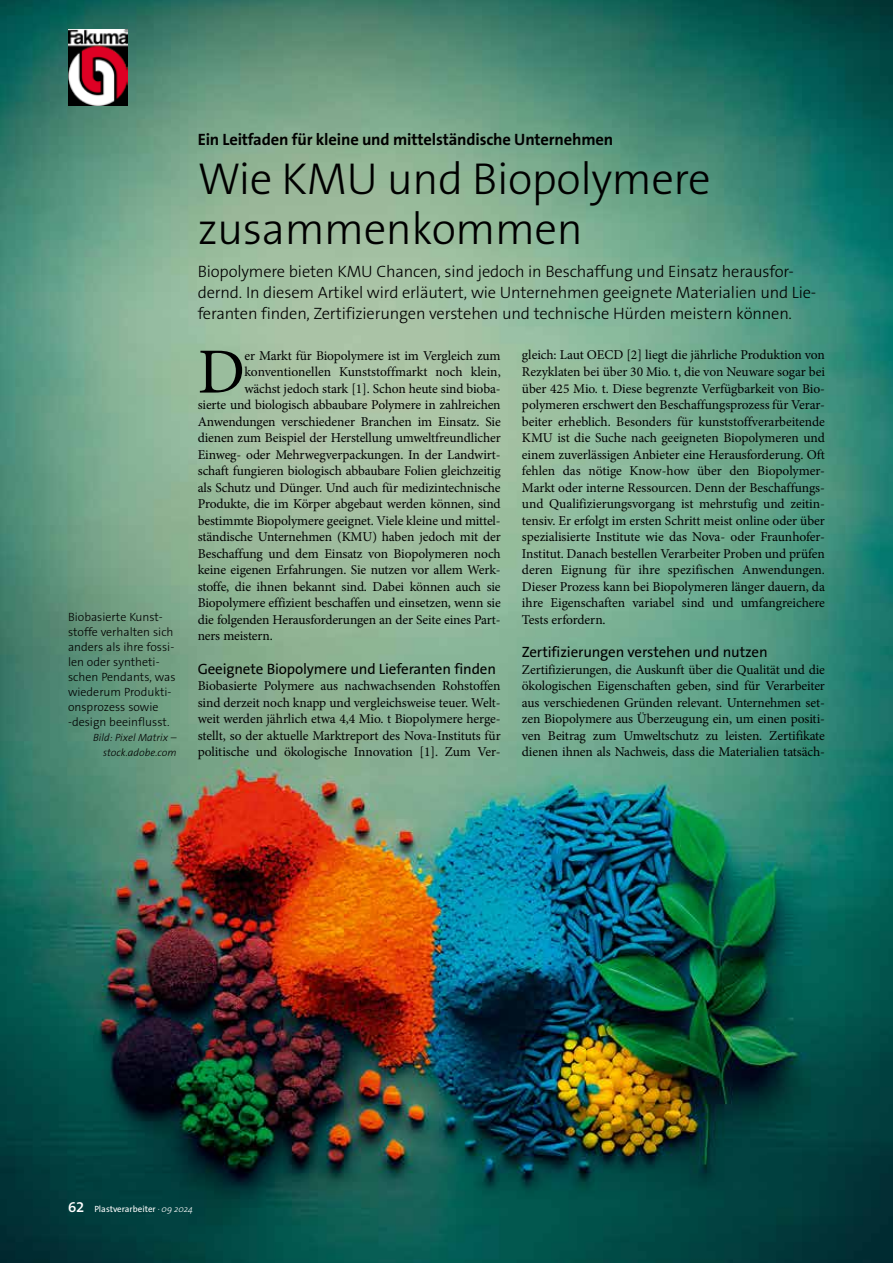
<style>
.page{position:relative;width:893px;height:1263px;background:#fff}
.page>*{position:absolute;margin:0;border:0;box-sizing:border-box;transform-origin:0 0}
.t1{font:64.35px "Minion Pro";color:#000}
.t2{font:300 45px/49.5px "The Sans Os F";letter-spacing:-.01em;color:#000}
.t3{font:300 16.5px/21px "The Sans Os F";letter-spacing:-.01em;color:#000}
.t4{font:700 16.5px "The Sans Os F";letter-spacing:-.01em;color:#000}
.t5{font:15px "The Sans Os F";letter-spacing:-.01em;color:#000}
.t6{font:13.5px/16.5px "Minion Pro";letter-spacing:-.01em;color:#000;text-align:justify}
.t7{font:300 12px/15px "The Sans Os F";color:#000}
.t8{font:italic 300 10.5px/15px "The Sans Os F";color:#000;text-align:right}
.t9{font:9px "The Sans Os F";color:#fff}
.s1{font-weight:600;font-size:15px}
.s2{font-weight:300;font-style:italic}
</style>
<div class="page">
<img style="left:0;top:0;width:893px;height:1263px">
<img style="left:68px;top:30px;width:60px;height:76px">
<p class="t7" style="left:68px;top:609px;width:109px">Biobasierte Kunst&shy;stoffe verhalten sich anders als ihre fossi&shy;len oder syntheti&shy;schen Pendants, was wiederum Produkti&shy;onsprozess sowie -design beeinflusst.</p>
<p class="t8" style="left:93px;top:730px;width:85px">Bild: Pixel Matrix – stock.adobe.com</p>
<p class="t4" style="left:198px;top:128px;width:417px">Ein Leitfaden für kleine und mittelständische Unternehmen</p>
<h2 class="t2" style="left:198px;top:154px;width:515px">Wie KMU und Biopolymere zusammenkommen</h2>
<p class="t3" style="left:198px;top:261px;width:620px">Biopolymere bieten KMU Chancen, sind jedoch in Beschaffung und Einsatz herausfor&shy;dernd. In diesem Artikel wird erläutert, wie Unternehmen geeignete Materialien und Lie&shy;feranten finden, Zertifizierungen verstehen und technische Hürden meistern können.</p>
<h1 class="t1" style="left:198px;top:329px;width:49px">D</h1>
<p class="t6" style="left:244px;top:347px;width:258px">er Markt für Biopolymere ist im Vergleich zum</p>
<p class="t6" style="left:522px;top:347px;width:305px">gleich: Laut OECD [2] liegt die jährliche Produktion von Rezyklaten bei über 30 Mio. t, die von Neuware sogar bei über 425 Mio. t. Diese begrenzte Verfügbarkeit von Bio&shy;polymeren erschwert den Beschaffungsprozess für Verar&shy;beiter erheblich. Besonders für kunststoffverarbeitende KMU ist die Suche nach geeigneten Biopolymeren und einem zuverlässigen Anbieter eine Herausforderung. Oft fehlen das nötige Know-how über den Biopolymer-Markt oder interne Ressourcen. Denn der Beschaffungs&shy;und Qualifizierungsvorgang ist mehrstufig und zeitin&shy;tensiv. Er erfolgt im ersten Schritt meist online oder über spezialisierte Institute wie das Nova- oder Fraunhofer-Institut. Danach bestellen Verarbeiter Proben und prüfen deren Eignung für ihre spezifischen Anwendungen.<br>Dieser Prozess kann bei Biopolymeren länger dauern, da ihre Eigenschaften variabel sind und umfangreichere Tests erfordern.</p>
<p class="t5" style="left:522px;top:642px;width:247px">Zertifizierungen verstehen und nutzen</p>
<p class="t6" style="left:522px;top:661px;width:304px">Zertifizierungen, die Auskunft über die Qualität und die ökologischen Eigenschaften geben, sind für Verarbeiter aus verschiedenen Gründen relevant. Unternehmen set&shy;zen Biopolymere aus Überzeugung ein, um einen positi&shy;ven Beitrag zum Umweltschutz zu leisten. Zertifikate dienen ihnen als Nachweis, dass die Materialien tatsäch-</p>
<p class="t6" style="left:244px;top:363px;width:258px">konventionellen Kunststoffmarkt noch klein,</p>
<p class="t6" style="left:244px;top:380px;width:258px">wächst jedoch stark [1]. Schon heute sind bioba-</p>
<p class="t6" style="left:198px;top:397px;width:304px">sierte und biologisch abbaubare Polymere in zahlreichen</p>
<p class="t6" style="left:198px;top:413px;width:304px">Anwendungen verschiedener Branchen im Einsatz. Sie</p>
<p class="t6" style="left:198px;top:430px;width:304px">dienen zum Beispiel der Herstellung umweltfreundlicher</p>
<p class="t6" style="left:198px;top:446px;width:304px">Einweg- oder Mehrwegverpackungen. In der Landwirt-</p>
<p class="t6" style="left:198px;top:463px;width:304px">schaft fungieren biologisch abbaubare Folien gleichzeitig</p>
<p class="t6" style="left:198px;top:479px;width:304px">als Schutz und Dünger. Und auch für medizintechnische</p>
<p class="t6" style="left:198px;top:496px;width:304px">Produkte, die im Körper abgebaut werden können, sind</p>
<p class="t6" style="left:198px;top:512px;width:304px">bestimmte Biopolymere geeignet. Viele kleine und mittel-</p>
<p class="t6" style="left:198px;top:529px;width:304px">ständische Unternehmen (KMU) haben jedoch mit der</p>
<p class="t6" style="left:198px;top:545px;width:304px">Beschaffung und dem Einsatz von Biopolymeren noch</p>
<p class="t6" style="left:198px;top:562px;width:304px">keine eigenen Erfahrungen. Sie nutzen vor allem Werk-</p>
<p class="t6" style="left:198px;top:578px;width:304px">stoffe, die ihnen bekannt sind. Dabei können auch sie</p>
<p class="t6" style="left:198px;top:595px;width:304px">Biopolymere effizient beschaffen und einsetzen, wenn sie</p>
<p class="t6" style="left:198px;top:611px;width:304px">die folgenden Herausforderungen an der Seite eines Part-</p>
<p class="t6" style="left:198px;top:628px;width:77px">ners meistern.</p>
<p class="t5" style="left:198px;top:659px;width:300px">Geeignete Biopolymere und Lieferanten finden</p>
<p class="t6" style="left:198px;top:678px;width:304px">Biobasierte Polymere aus nachwachsenden Rohstoffen sind derzeit noch knapp und vergleichsweise teuer. Welt&shy;weit werden jährlich etwa 4,4 Mio. t Biopolymere herge&shy;stellt, so der aktuelle Marktreport des Nova-Instituts für politische und ökologische Innovation [1]. Zum Ver-</p>
<p class="t9" style="left:68px;top:1203px;width:126px"><span class="s1">62</span> Plastverarbeiter <span class="s2">· 09 2024</span></p>
</div>
